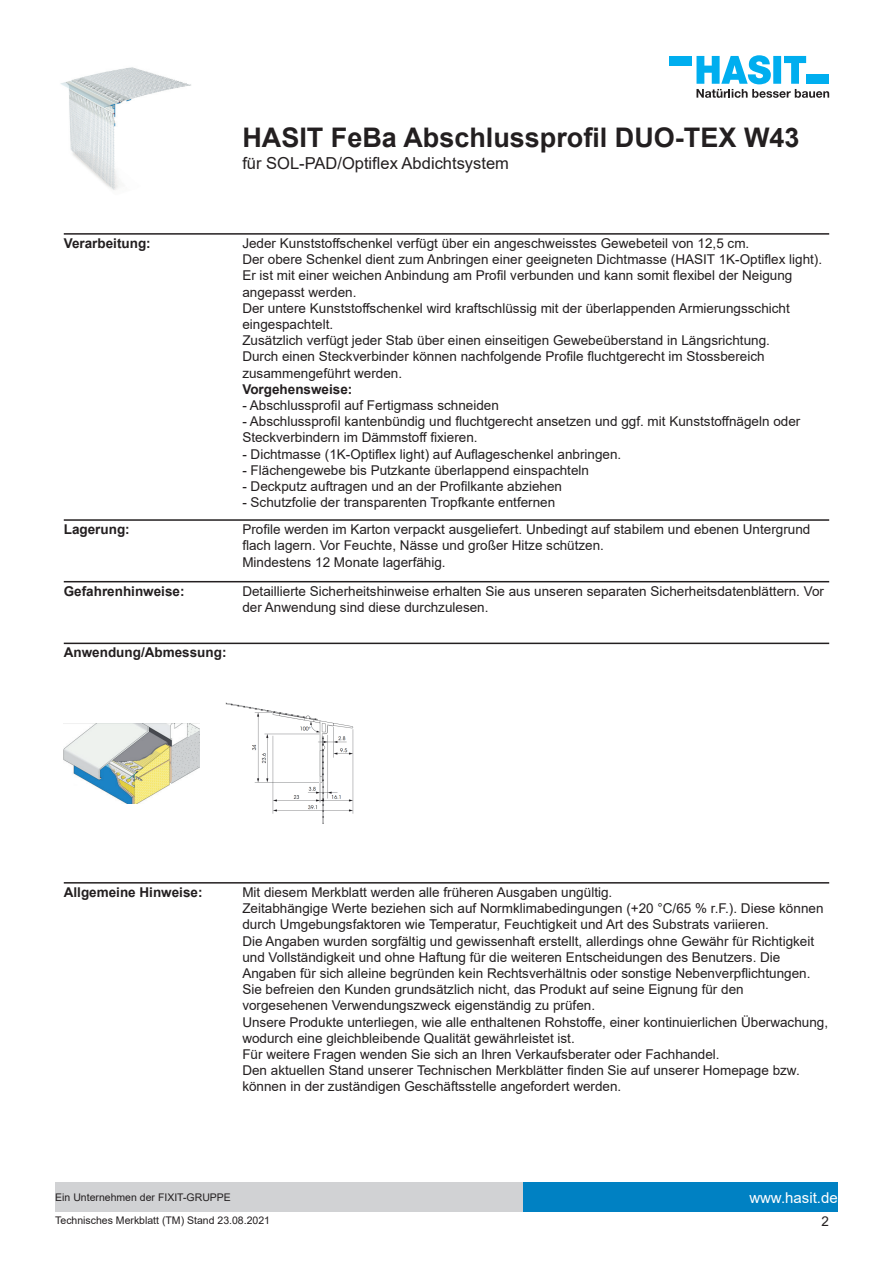
<style>
.page{position:relative;width:893px;height:1263px;background:#fff}
.page>*{position:absolute;margin:0;border:0;box-sizing:border-box;transform-origin:0 0}
.t1{font:700 27px "Arial";color:#231f20}
.t2{font:16.5px "Arial";color:#231f20}
.t3{font:15px "Arial";color:#fff}
.t4{font:13.5px/16.2px "Arial";color:#231f20}
.t5{font:700 13.5px "Arial";color:#231f20}
.t6{font:10.5px "Arial";color:#231f20}
</style>
<div class="page">
<img style="left:60px;top:67px;width:131px;height:123px">
<div style="left:669px;top:56px;width:23px;height:10px;background:#00aeef"></div>
<svg style="left:696px;top:55px;width:133px;height:43px"></svg>
<div style="left:523px;top:1182px;width:315px;height:30px;background:#0081c3"></div>
<div style="left:55px;top:1182px;width:468px;height:30px;background:#d1d2d4"></div>
<hr style="left:64px;top:233px;width:765px;height:2px;background:#231f20">
<hr style="left:64px;top:519px;width:765px;height:2px;background:#231f20">
<hr style="left:64px;top:581px;width:765px;height:1px;background:#231f20">
<hr style="left:64px;top:643px;width:765px;height:1px;background:#231f20">
<img style="left:64px;top:724px;width:136px;height:80px">
<img style="left:225px;top:702px;width:129px;height:122px">
<hr style="left:64px;top:882px;width:765px;height:1px;background:#231f20">
<h1 class="t1" style="left:242px;top:119px;width:559px">HASIT FeBa Abschlussprofil DUO-TEX W43</h1>
<p class="t2" style="left:242px;top:152px;width:268px">für SOL-PAD/Optiflex Abdichtsystem</p>
<p class="t5" style="left:64px;top:234px;width:89px">Verarbeitung:</p>
<p class="t4" style="left:242px;top:235px;width:581px">Jeder Kunststoffschenkel verfügt über ein angeschweisstes Gewebeteil von 12,5 cm.<br>Der obere Schenkel dient zum Anbringen einer geeigneten Dichtmasse (HASIT 1K-Optiflex light).<br>Er ist mit einer weichen Anbindung am Profil verbunden und kann somit flexibel der Neigung angepasst werden.<br>Der untere Kunststoffschenkel wird kraftschlüssig mit der überlappenden Armierungsschicht eingespachtelt.<br>Zusätzlich verfügt jeder Stab über einen einseitigen Gewebeüberstand in Längsrichtung.<br>Durch einen Steckverbinder können nachfolgende Profile fluchtgerecht im Stossbereich zusammengeführt werden.</p>
<p class="t5" style="left:242px;top:379px;width:112px">Vorgehensweise:</p>
<p class="t4" style="left:242px;top:397px;width:258px">- Abschlussprofil auf Fertigmass schneiden</p>
<p class="t4" style="left:242px;top:413px;width:560px">- Abschlussprofil kantenbündig und fluchtgerecht ansetzen und ggf. mit Kunststoffnägeln oder<br>Steckverbindern im Dämmstoff fixieren.</p>
<p class="t4" style="left:242px;top:446px;width:380px">- Dichtmasse (1K-Optiflex light) auf Auflageschenkel anbringen.</p>
<p class="t4" style="left:242px;top:462px;width:348px">- Flächengewebe bis Putzkante überlappend einspachteln</p>
<p class="t4" style="left:242px;top:478px;width:321px">- Deckputz auftragen und an der Profilkante abziehen</p>
<p class="t4" style="left:242px;top:494px;width:314px">- Schutzfolie der transparenten Tropfkante entfernen</p>
<p class="t5" style="left:64px;top:520px;width:68px">Lagerung:</p>
<p class="t4" style="left:242px;top:521px;width:570px">Profile werden im Karton verpackt ausgeliefert. Unbedingt auf stabilem und ebenen Untergrund flach lagern. Vor Feuchte, Nässe und großer Hitze schützen.<br>Mindestens 12 Monate lagerfähig.</p>
<p class="t5" style="left:64px;top:581px;width:122px">Gefahrenhinweise:</p>
<p class="t4" style="left:242px;top:583px;width:583px">Detaillierte Sicherheitshinweise erhalten Sie aus unseren separaten Sicherheitsdatenblättern. Vor der Anwendung sind diese durchzulesen.</p>
<p class="t5" style="left:64px;top:643px;width:164px">Anwendung/Abmessung:</p>
<p class="t5" style="left:64px;top:883px;width:140px">Allgemeine Hinweise:</p>
<p class="t4" style="left:242px;top:884px;width:587px">Mit diesem Merkblatt werden alle früheren Ausgaben ungültig.<br>Zeitabhängige Werte beziehen sich auf Normklimabedingungen (+20 °C/65 % r.F.). Diese können durch Umgebungsfaktoren wie Temperatur, Feuchtigkeit und Art des Substrats variieren.<br>Die Angaben wurden sorgfältig und gewissenhaft erstellt, allerdings ohne Gewähr für Richtigkeit und Vollständigkeit und ohne Haftung für die weiteren Entscheidungen des Benutzers. Die Angaben für sich alleine begründen kein Rechtsverhältnis oder sonstige Nebenverpflichtungen.<br>Sie befreien den Kunden grundsätzlich nicht, das Produkt auf seine Eignung für den vorgesehenen Verwendungszweck eigenständig zu prüfen.<br>Unsere Produkte unterliegen, wie alle enthaltenen Rohstoffe, einer kontinuierlichen Überwachung, wodurch eine gleichbleibende Qualität gewährleistet ist.<br>Für weitere Fragen wenden Sie sich an Ihren Verkaufsberater oder Fachhandel.<br>Den aktuellen Stand unserer Technischen Merkblätter finden Sie auf unserer Homepage bzw. können in der zuständigen Geschäftsstelle angefordert werden.</p>
<p class="t6" style="left:55px;top:1190px;width:177px">Ein Unternehmen der FIXIT-GRUPPE</p>
<p class="t3" style="left:749px;top:1187px;width:90px">www.hasit.de</p>
<p class="t6" style="left:55px;top:1213px;width:216px">Technisches Merkblatt (TM) Stand 23.08.2021</p>
<p class="t4" style="left:821px;top:1213px;width:9px">2</p>
</div>
